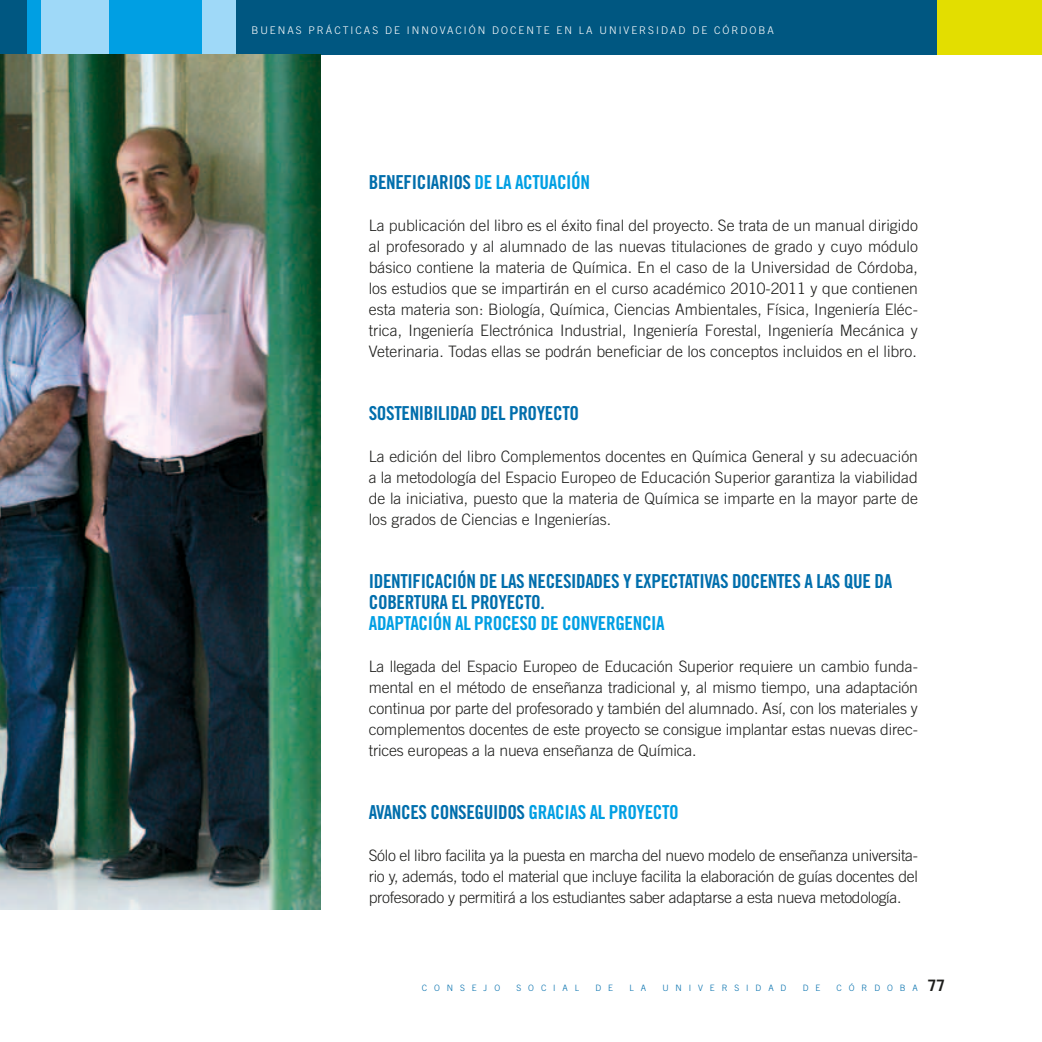
<style>
.page{position:relative;width:1042px;height:1042px;background:#fff}
.page>*{position:absolute;margin:0;border:0;box-sizing:border-box;transform-origin:0 0}
.t1{font:19.25px/21px "Trade Gothic LT Std Bd Cn 20";letter-spacing:-.02em;color:#006eac}
.t2{font:19.25px "Trade Gothic LT Std Bd Cn 20";letter-spacing:-.02em;color:#009fe3}
.t3{font:300 15.75px/21px "Trade Gothic LT Std";letter-spacing:-.005em;color:#1d1d1b;text-align:justify}
.t4{font:300 10.5px "Trade Gothic LT Std";letter-spacing:.19em;color:#fff}
.t5{font:300 8.75px "Trade Gothic LT Std";letter-spacing:.79em;color:#006eac}
.s1{color:#009fe3}
.s2{font-weight:700;font-size:15.75px;color:#1d1d1b}
</style>
<div class="page">
<div style="left:0;top:0;width:1042px;height:55px;background:#005781"></div>
<div style="left:937px;top:0;width:105px;height:55px;background:#e3de00"></div>
<div style="left:27px;top:0;width:181px;height:55px;background:#009fe3"></div>
<div style="left:41px;top:0;width:68px;height:55px;background:#9fd9f8"></div>
<div style="left:202px;top:0;width:34px;height:55px;background:#9fd9f8"></div>
<img style="left:0;top:55px;width:321px;height:854px">
<p class="t4" style="left:251px;top:24px;width:28px">Buenas</p>
<p class="t4" style="left:308px;top:24px;width:50px">p rác ticas</p>
<p class="t4" style="left:385px;top:24px;width:390px">d E INNOVACIÓN DOCENTE EN LA U NIVER SIDAD DE CÓR DOB A</p>
<p class="t1" style="left:369px;top:171px;width:220px">BENEFICIARIOS <span class="s1">DE LA ACTUACIÓN</span></p>
<p class="t3" style="left:369px;top:215px;width:551px">La publicación del libro es el éxito final del proyecto. Se trata de un manual dirigido al profesorado y al alumnado de las nuevas titulaciones de grado y cuyo módulo básico contiene la materia de Química. En el caso de la U niversidad de Córdoba, los estudios que se impartirán en el curso académico 2010-2011 y que contienen esta materia son: B iología, Química, Ciencias Ambientales, Física, Ingeniería Eléc&shy;trica, Ingeniería Electrónica Industrial, Ingeniería Forestal, Ingeniería Mecánica y Veterinaria. Todas ellas se podrán beneficiar de los conceptos incluidos en el libro.</p>
<p class="t1" style="left:369px;top:402px;width:209px">SOSTENIBILIDAD DEL PROYECTO</p>
<p class="t3" style="left:369px;top:446px;width:551px">La edición del libro Complementos docentes en Química General y su adecuación a la metodología del Espacio Europeo de Educación Superior garantiza la viabilidad de la iniciativa, puesto que la materia de Química se imparte en la mayor parte de los grados de Ciencias e Ingenierías.</p>
<p class="t1" style="left:369px;top:570px;width:525px">IDENTIFICACIÓN DE LAS NECESIDADES Y EXPECTATIVAS DOCENTES A LAS QUE DA<br>COBERTURA EL PROYECTO.</p>
<p class="t2" style="left:369px;top:611px;width:297px">ADAPTACIÓN AL PROCESO DE CONVERGENCIA</p>
<p class="t3" style="left:369px;top:656px;width:550px">La llegada del Espacio Europeo de Educación Superior requiere un cambio funda&shy;mental en el método de enseñanza tradicional y, al mismo tiempo, una adaptación continua por parte del profesorado y también del alumnado. Así, con los materiales y complementos docentes de este proyecto se consigue implantar estas nuevas direc&shy;trices europeas a la nueva enseñanza de Química.</p>
<p class="t1" style="left:369px;top:801px;width:309px">AVANCES CONSEGUIDOS <span class="s1">GRACIAS AL PROYECTO</span></p>
<p class="t3" style="left:369px;top:845px;width:550px">Sólo el libro facilita ya la puesta en marcha del nuevo modelo de enseñanza universita&shy;rio y, además, todo el material que incluye facilita la elaboración de guías docentes del profesorado y permitirá a los estudiantes saber adaptarse a esta nueva metodología.</p>
<p class="t5" style="left:422px;top:982px;width:80px">CONSEJO</p>
<p class="t5" style="left:516px;top:982px;width:64px">SOCIAL</p>
<p class="t5" style="left:595px;top:982px;width:19px">D E</p>
<p class="t5" style="left:629px;top:982px;width:18px">L A</p>
<p class="t5" style="left:662px;top:982px;width:22px">u ni</p>
<p class="t5" style="left:698px;top:982px;width:48px">ve rsidad</p>
<p class="t5" style="left:802px;top:982px;width:10px">de</p>
<p class="t5" style="left:836px;top:982px;width:48px">c órdo</p>
<p class="t5" style="left:900px;top:982px;width:47px">ba <span class="s2">77</span></p>
</div>
